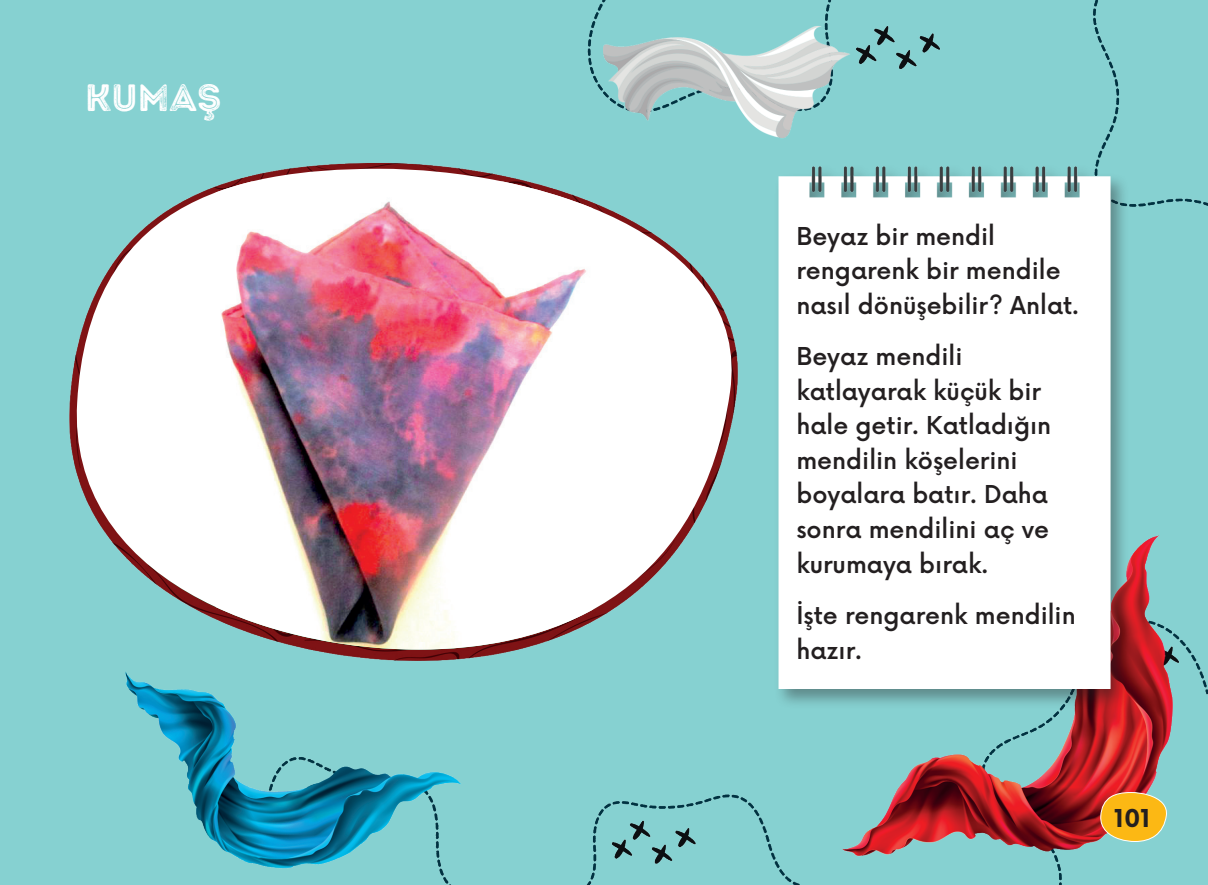
<style>
.page{position:relative;width:1208px;height:885px;background:#fff}
.page>*{position:absolute;margin:0;border:0;box-sizing:border-box;transform-origin:0 0}
.t1{font:38px "Intro Rust G Base 2 Line";color:#fff}
.t2{font:500 24px/34.6px "Now";color:#231f20}
.t3{font:700 24px "Now Alt";color:#231f20}
</style>
<div class="page">
<img style="left:0;top:1px;width:1208px;height:883px">
<svg style="left:67px;top:169px;width:686px;height:480px"></svg>
<img style="left:216px;top:181px;width:376px;height:468px">
<div style="left:774px;top:163px;width:355px;height:546px;background:#231f20;opacity:.4"></div>
<img style="left:767px;top:156px;width:355px;height:532px">
<h1 class="t1" style="left:85px;top:74px;width:138px">KUMAŞ</h1>
<p class="t2" style="left:796px;top:217px;width:284px">Beyaz bir mendil rengarenk bir mendile nasıl dönüşebilir? Anlat.</p>
<p class="t2" style="left:796px;top:338px;width:256px">Beyaz mendili katlayarak küçük bir hale getir. Katladığın mendilin köşelerini boyalara batır. Daha sonra mendilini aç ve kurumaya bırak.</p>
<p class="t2" style="left:796px;top:596px;width:281px">İşte rengarenk mendilin hazır.</p>
<p class="t3" style="left:1114px;top:800px;width:38px">101</p>
</div>
